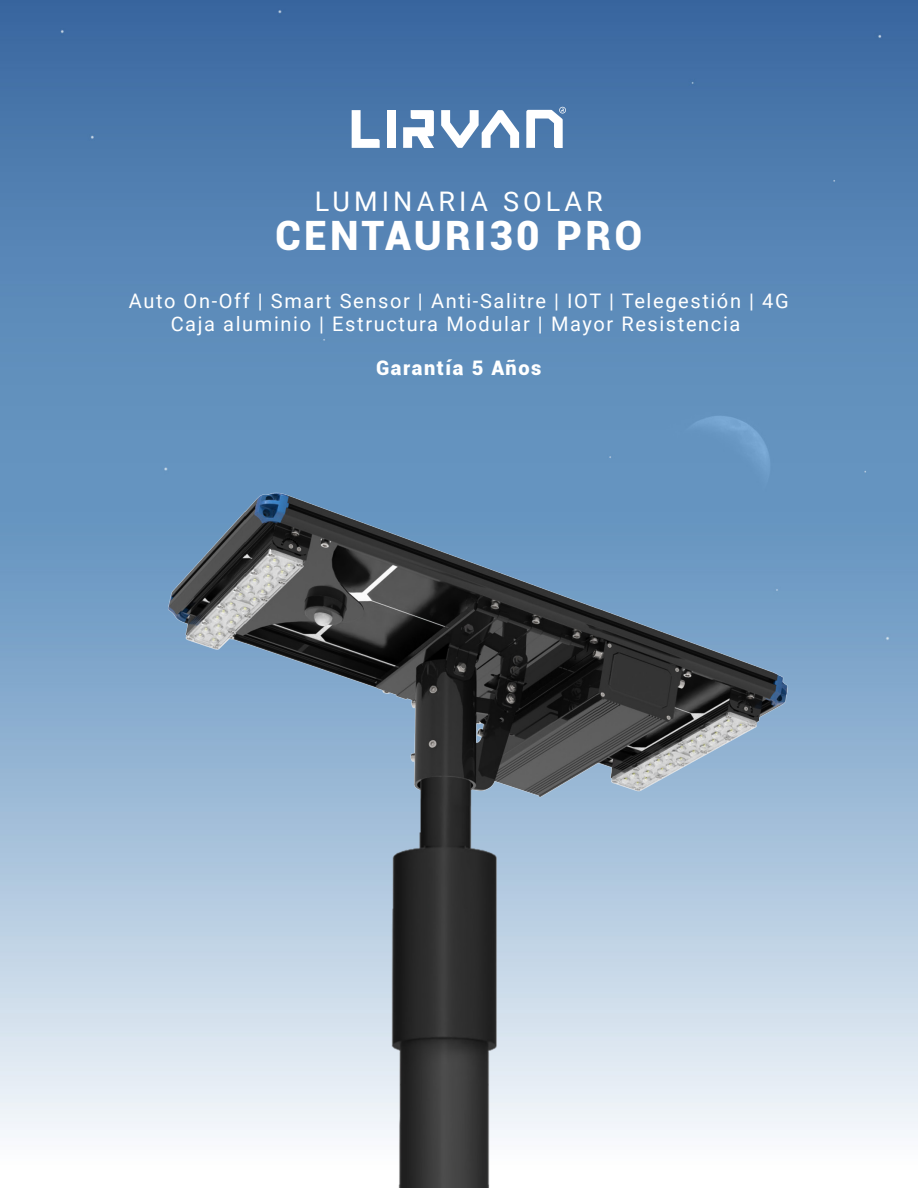
<style>
.page{position:relative;width:918px;height:1188px;background:#fff}
.page>*{position:absolute;margin:0;border:0;box-sizing:border-box;transform-origin:0 0}
.t1{font:900 40.5px "Roboto";letter-spacing:.08em;color:#fff}
.t2{font:27px "Roboto";letter-spacing:.15em;color:#fff}
.t3{font:20.1px/22.5px "Roboto";letter-spacing:.08em;color:#fff;text-align:center}
.t4{font:900 20.1px "Roboto";letter-spacing:.08em;color:#fff}
</style>
<div class="page">
<img style="left:0;top:0;width:918px;height:1137px">
<svg style="left:352px;top:110px;width:28px;height:38px"></svg>
<div style="left:387px;top:110px;width:9px;height:38px;background:#fff"></div>
<svg style="left:403px;top:110px;width:31px;height:38px"></svg>
<svg style="left:441px;top:110px;width:78px;height:38px"></svg>
<svg style="left:526px;top:107px;width:40px;height:41px"></svg>
<img style="left:147px;top:471px;width:661px;height:717px">
<h2 class="t2" style="left:315px;top:182px;width:290px">LUMINARIA SOLAR</h2>
<h1 class="t1" style="left:275px;top:207px;width:369px">CENTAURI30 PRO</h1>
<p class="t3" style="left:129px;top:289px;width:661px">Auto On-Off | Smart Sensor | Anti-Salitre | IOT | Telegestión | 4G<br>Caja aluminio | Estructura Modular | Mayor Resistencia</p>
<p class="t4" style="left:376px;top:354px;width:167px">Garantía 5 Años</p>
</div>
